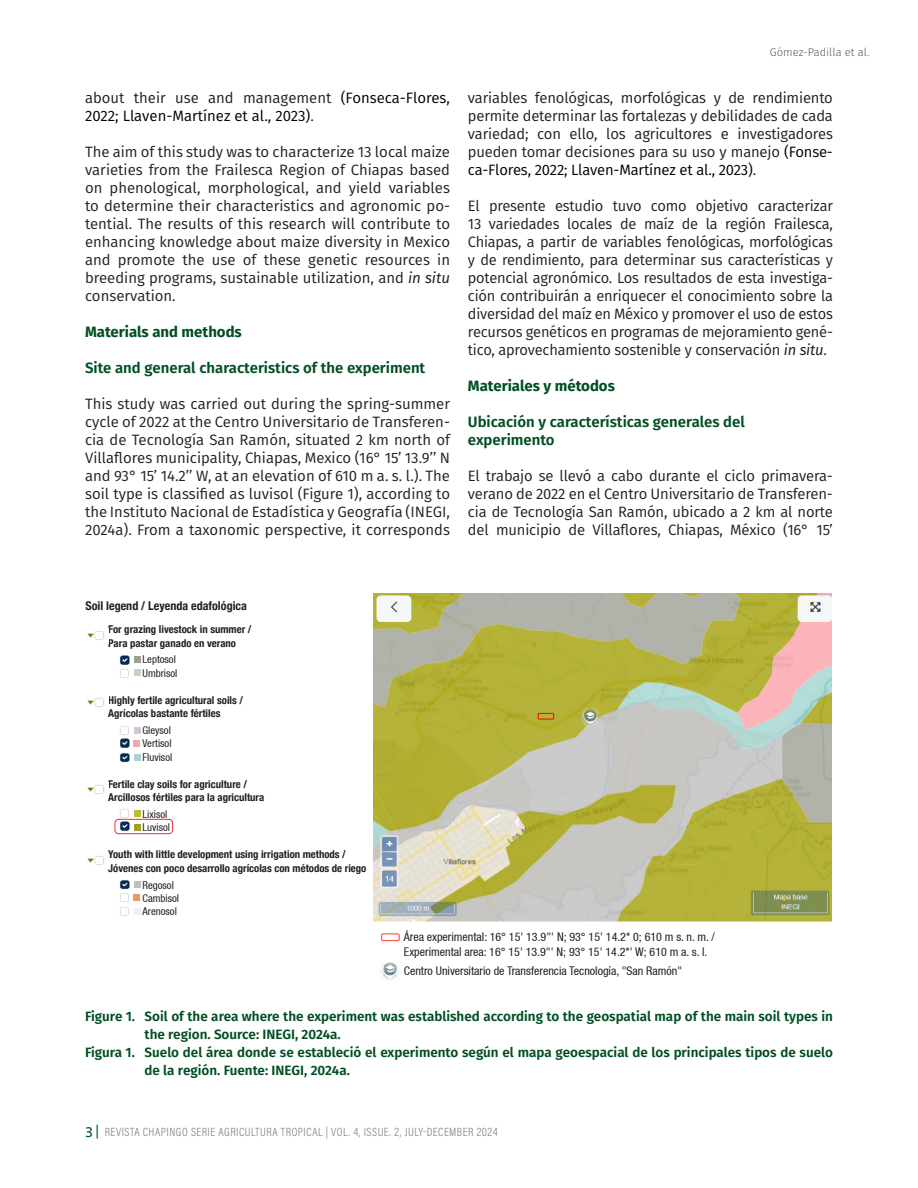
<style>
.page{position:relative;width:918px;height:1188px;background:#fff}
.page>*{position:absolute;margin:0;border:0;box-sizing:border-box;transform-origin:0 0}
.t1{font:15px/18px "Fira Sans";letter-spacing:-.01em;color:#231f20;text-align:justify}
.Subtítulo_-_02{font:600 15px/18px "Fira Sans";color:#004f23}
.t2{font:15px/18px "Fira Sans";color:#000}
.Subtítulo{font:700 15px "Fira Sans";color:#004f23}
.cabezas_y_pies_figs_cuadros{font:600 13.5px/18px "Fira Sans";color:#004f23}
.t3{font:13.05px "Times New Roman";color:#000}
.subtitulo-3{font:700 condensed 12.15px "Helvetica Neue";color:#231f20}
.subtitulo-3-2{font:condensed 12px "Helvetica 57";color:#231f20}
.t4{font:12px "Acumin Variable Concept";letter-spacing:.04em;color:#808285}
.t5{font:300 11.25px "Fira Sans";color:#57585a}
.subtitulo-3-3{font:700 condensed 10.8px/13.5px "Helvetica Neue";color:#231f20}
.subtitulo-3-4{font:condensed 10.8px "Helvetica 57";color:#231f20}
.s1{color:#231f20}
.s2{font-style:italic}
.s3{color:#000}
.s4{font-family:"Leitura Sans Grot 2";font-size:15px;color:#004f23}
</style>
<div class="page">
<img style="left:373px;top:593px;width:458px;height:328px">
<div style="left:538px;top:713px;width:16px;height:6px;border:1px solid #f00"></div>
<img style="left:579px;top:705px;width:23px;height:24px">
<img style="left:381px;top:933px;width:19px;height:9px">
<img style="left:381px;top:962px;width:18px;height:18px">
<img style="left:87px;top:631px;width:18px;height:9px">
<img style="left:87px;top:698px;width:18px;height:9px">
<img style="left:87px;top:785px;width:18px;height:9px">
<img style="left:87px;top:856px;width:18px;height:9px">
<div style="left:134px;top:727px;width:6px;height:7px;background:#d6c3d9"></div>
<div style="left:134px;top:881px;width:6px;height:7px;background:#bebebe"></div>
<div style="left:134px;top:810px;width:6px;height:7px;background:#bfbb33"></div>
<div style="left:133px;top:740px;width:7px;height:7px;background:#f0a8ab"></div>
<div style="left:133px;top:894px;width:7px;height:7px;background:#e79a62"></div>
<div style="left:134px;top:824px;width:6px;height:7px;background:#a29f2a"></div>
<div style="left:134px;top:754px;width:6px;height:7px;background:#abd2d1"></div>
<div style="left:134px;top:908px;width:6px;height:7px;background:#f0f0f0"></div>
<svg style="left:120px;top:655px;width:20px;height:23px"></svg>
<svg style="left:120px;top:726px;width:10px;height:36px"></svg>
<svg style="left:119px;top:809px;width:11px;height:22px"></svg>
<svg style="left:120px;top:880px;width:10px;height:36px"></svg>
<div style="left:115px;top:819px;width:58px;height:15px;border:1px solid #ee2d2d;border-radius:4px"></div>
<p class="t2" style="left:85px;top:88px;width:367px"><span class="s1">about their use and management</span> (Fonseca-Flores,<br>2022; Llaven-Martínez et al., 2023)<span class="s1">.</span></p>
<p class="t1" style="left:85px;top:142px;width:367px">The aim of this study was to characterize 13 local maize varieties from the Frailesca Region of Chiapas based on phenological, morphological, and yield variables to determine their characteristics and agronomic po&shy;tential. The results of this research will contribute to enhancing knowledge about maize diversity in Mexico and promote the use of these genetic resources in breeding programs, sustainable utilization, and <span class="s2">in situ </span>conservation.</p>
<p class="Subtítulo" style="left:85px;top:319px;width:158px">Materials and methods</p>
<p class="Subtítulo_-_02" style="left:85px;top:358px;width:342px">Site and general characteristics of the experiment</p>
<p class="t1" style="left:85px;top:394px;width:367px">This study was carried out during the spring-summer cycle of 2022 at the Centro Universitario de Transferen&shy;cia de Tecnología San Ramón, situated 2 km north of Villaflores municipality, Chiapas, Mexico (16° 15’ 13.9’’ N and 93° 15’ 14.2’’ W, at an elevation of 610 m a. s. l.). The soil type is classified as luvisol (Figure 1), according to the Instituto Nacional de Estadística y Geografía (INEGI, 2024a). From a taxonomic perspective, it corresponds</p>
<p class="t5" style="left:770px;top:44px;width:101px">Gómez-Padilla et al.</p>
<p class="t1" style="left:468px;top:88px;width:367px">variables fenológicas, morfológicas y de rendimiento permite determinar las fortalezas y debilidades de cada variedad; con ello, los agricultores e investigadores pueden tomar decisiones para su uso y manejo <span class="s3">(Fonse&shy;ca-Flores, 2022; Llaven-Martínez et al., 2023)</span>.</p>
<p class="t1" style="left:468px;top:196px;width:367px">El presente estudio tuvo como objetivo caracterizar 13 variedades locales de maíz de la región Frailesca, Chiapas, a partir de variables fenológicas, morfológicas y de rendimiento, para determinar sus características y potencial agronómico. Los resultados de esta investiga&shy;ción contribuirán a enriquecer el conocimiento sobre la diversidad del maíz en México y promover el uso de estos recursos genéticos en programas de mejoramiento gené&shy;tico, aprovechamiento sostenible y conservación <span class="s2">in situ</span>.</p>
<p class="Subtítulo" style="left:468px;top:373px;width:148px">Materiales y métodos</p>
<p class="Subtítulo_-_02" style="left:468px;top:412px;width:279px">Ubicación y características generales del experimento</p>
<p class="t1" style="left:468px;top:466px;width:367px">El trabajo se llevó a cabo durante el ciclo primavera&shy;verano de 2022 en el Centro Universitario de Transferen&shy;cia de Tecnología San Ramón, ubicado a 2 km al norte del municipio de Villaflores, Chiapas, México (16° 15’</p>
<p class="subtitulo-3" style="left:85px;top:595px;width:163px">Soil legend / Leyenda edafológica</p>
<p class="subtitulo-3-3" style="left:108px;top:622px;width:145px">For grazing livestock in summer /<br>Para pastar ganado en verano</p>
<p class="subtitulo-3-4" style="left:143px;top:653px;width:35px">Leptosol</p>
<p class="subtitulo-3-4" style="left:143px;top:667px;width:37px">Umbrisol</p>
<p class="subtitulo-3-3" style="left:108px;top:692px;width:136px">Highly fertile agricultural soils /<br>Agrícolas bastante fértiles</p>
<p class="subtitulo-3-4" style="left:143px;top:724px;width:30px">Gleysol</p>
<p class="subtitulo-3-4" style="left:143px;top:737px;width:31px">Vertisol</p>
<p class="subtitulo-3-4" style="left:143px;top:751px;width:31px">Fluvisol</p>
<p class="subtitulo-3-3" style="left:108px;top:776px;width:158px">Fertile clay soils for agriculture /<br>Arcillosos fértiles para la agricultura</p>
<p class="subtitulo-3-4" style="left:143px;top:808px;width:26px">Lixisol</p>
<p class="subtitulo-3-4" style="left:143px;top:821px;width:29px">Luvisol</p>
<p class="subtitulo-3-3" style="left:108px;top:847px;width:260px">Youth with little development using irrigation methods /<br>Jóvenes con poco desarrollo agrícolas con métodos de riego</p>
<p class="subtitulo-3-4" style="left:143px;top:878px;width:33px">Regosol</p>
<p class="subtitulo-3-4" style="left:143px;top:892px;width:38px">Cambisol</p>
<p class="subtitulo-3-4" style="left:143px;top:905px;width:36px">Arenosol</p>
<p class="subtitulo-3-2" style="left:404px;top:930px;width:312px">Área experimental: 16° 15' 13.9"' N; 93° 15' 14.2* 0; 610 m s. n. m. /</p>
<p class="subtitulo-3-2" style="left:404px;top:945px;width:305px">Experimental area: 16° 15' 13.9"' N; 93° 15' 14.2*' W; 610 m a. s. l.</p>
<p class="subtitulo-3-2" style="left:404px;top:964px;width:280px">Centro Universitario de Transferencia Tecnología, "San Ramón"</p>
<p class="t3" style="left:394px;top:937px;width:385px">Centro Universitario de Transferencia Tecnología CUTT, “San Ramón”</p>
<p class="cabezas_y_pies_figs_cuadros" style="left:145px;top:1007px;width:690px;text-indent:-60px">Figure 1. Soil of the area where the experiment was established according to the geospatial map of the main soil types in the region. Source: INEGI, 2024a.</p>
<p class="cabezas_y_pies_figs_cuadros" style="left:145px;top:1043px;width:690px;text-indent:-60px">Figura 1. Suelo del área donde se estableció el experimento según el mapa geoespacial de los principales tipos de suelo de la región. Fuente: INEGI, 2024a.</p>
<p class="t4" style="left:85px;top:1123px;width:414px"><span class="s4">3 |</span> REVISTA CHAPINGO SERIE AGRICULTURA TROPICAL | VOL. 4, ISSUE. 2, JULY-DECEMBER 2024</p>
</div>
